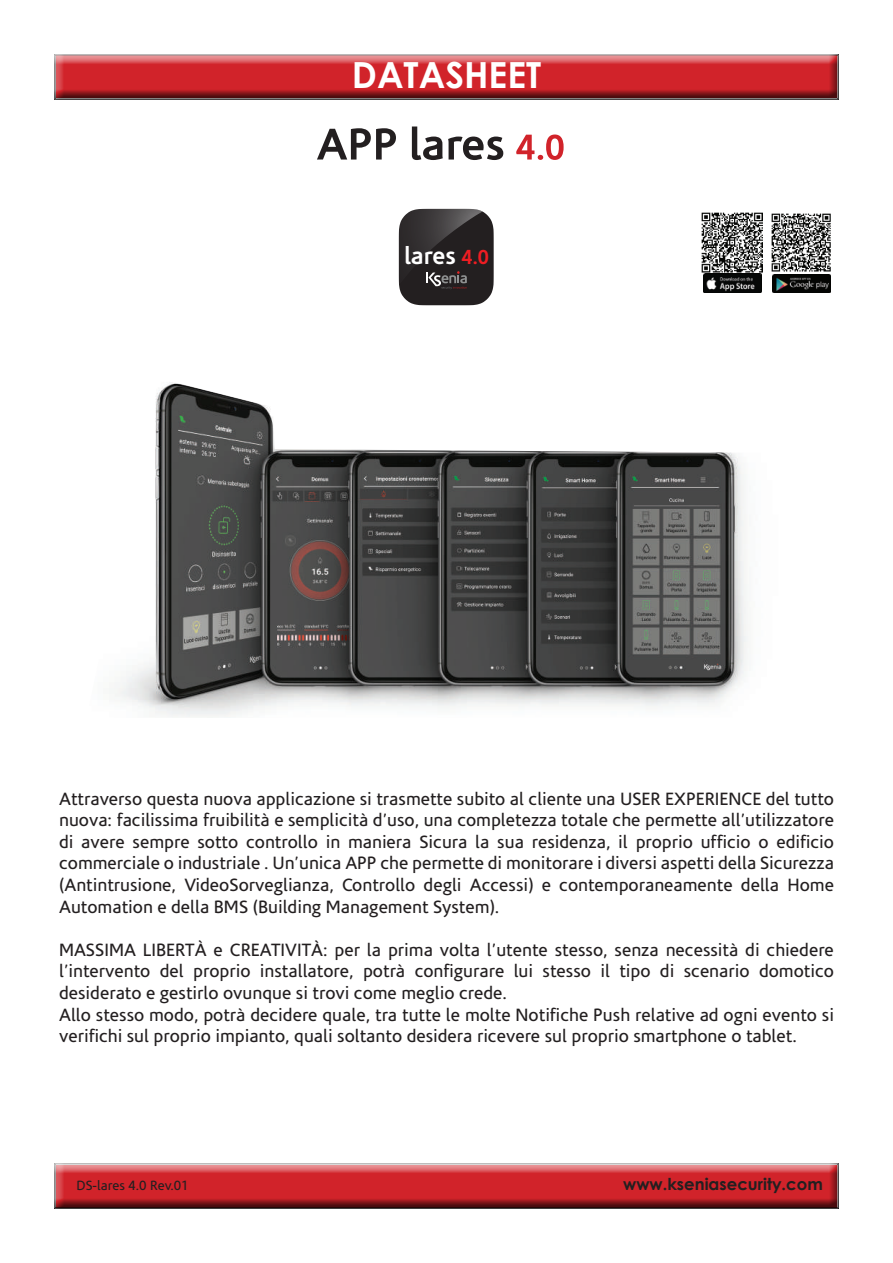
<style>
.page{position:relative;width:893px;height:1263px;background:#fff}
.page>*{position:absolute;margin:0;border:0;box-sizing:border-box;transform-origin:0 0}
.t1{font:700 36px "Century Gothic";color:#fff}
.t2{font:700 24.6px "Corisande";color:#fff}
.t3{font:18px/21.6px "Corisande";color:#231f20;text-align:justify}
.t4{font:700 16.5px "Century Gothic";color:#231f20}
.t5{font:13.5px "Corisande";color:#231f20}
.s1{font-size:20.4px;color:#ee1d23}
</style>
<div class="page">
<div style="left:53px;top:54px;width:786px;height:48px;background:#231f20;opacity:.75"></div>
<div style="left:53px;top:1163px;width:787px;height:48px;background:#231f20;opacity:.75"></div>
<img style="left:115px;top:382px;width:633px;height:335px">
<svg style="left:399px;top:209px;width:95px;height:96px;background:#383435"></svg>
<img style="left:703px;top:274px;width:1px;height:18px">
<img style="left:702px;top:213px;width:60px;height:59px">
<img style="left:704px;top:274px;width:57px;height:18px">
<img style="left:772px;top:214px;width:58px;height:58px">
<img style="left:772px;top:274px;width:58px;height:18px">
<svg style="left:516px;top:135px;width:48px;height:25px"></svg>
<svg style="left:317px;top:126px;width:186px;height:34px"></svg>
<h1 class="t1" style="left:352px;top:48px;width:191px">DATASHEET</h1>
<h2 class="t2" style="left:404px;top:241px;width:86px">lares <span class="s1">4.0</span></h2>
<p class="t3" style="left:59px;top:788px;width:776px">Attraverso questa nuova applicazione si trasmette subito al cliente una USER EXPERIENCE del tutto nuova: facilissima fruibilità e semplicità d’uso, una completezza totale che permette all’utilizzatore di avere sempre sotto controllo in maniera Sicura la sua residenza, il proprio ufficio o edificio commerciale o industriale . Un’unica APP che permette di monitorare i diversi aspetti della Sicurezza (Antintrusione, VideoSorveglianza, Controllo degli Accessi) e contemporaneamente della Home Automation e della BMS (Building Management System).</p>
<p class="t3" style="left:59px;top:939px;width:776px;text-align:left">MASSIMA LIBERTÀ e CREATIVITÀ: per la prima volta l’utente stesso, senza necessità di chiedere l’intervento del proprio installatore, potrà configurare lui stesso il tipo di scenario domotico desiderato e gestirlo ovunque si trovi come meglio crede.<br>Allo stesso modo, potrà decidere quale, tra tutte le molte Notifiche Push relative ad ogni evento si verifichi sul proprio impianto, quali soltanto desidera ricevere sul proprio smartphone o tablet.</p>
<p class="t5" style="left:77px;top:1178px;width:114px">DS-lares 4.0 Rev.01</p>
<p class="t4" style="left:623px;top:1172px;width:201px">www.kseniasecurity.com</p>
</div>
